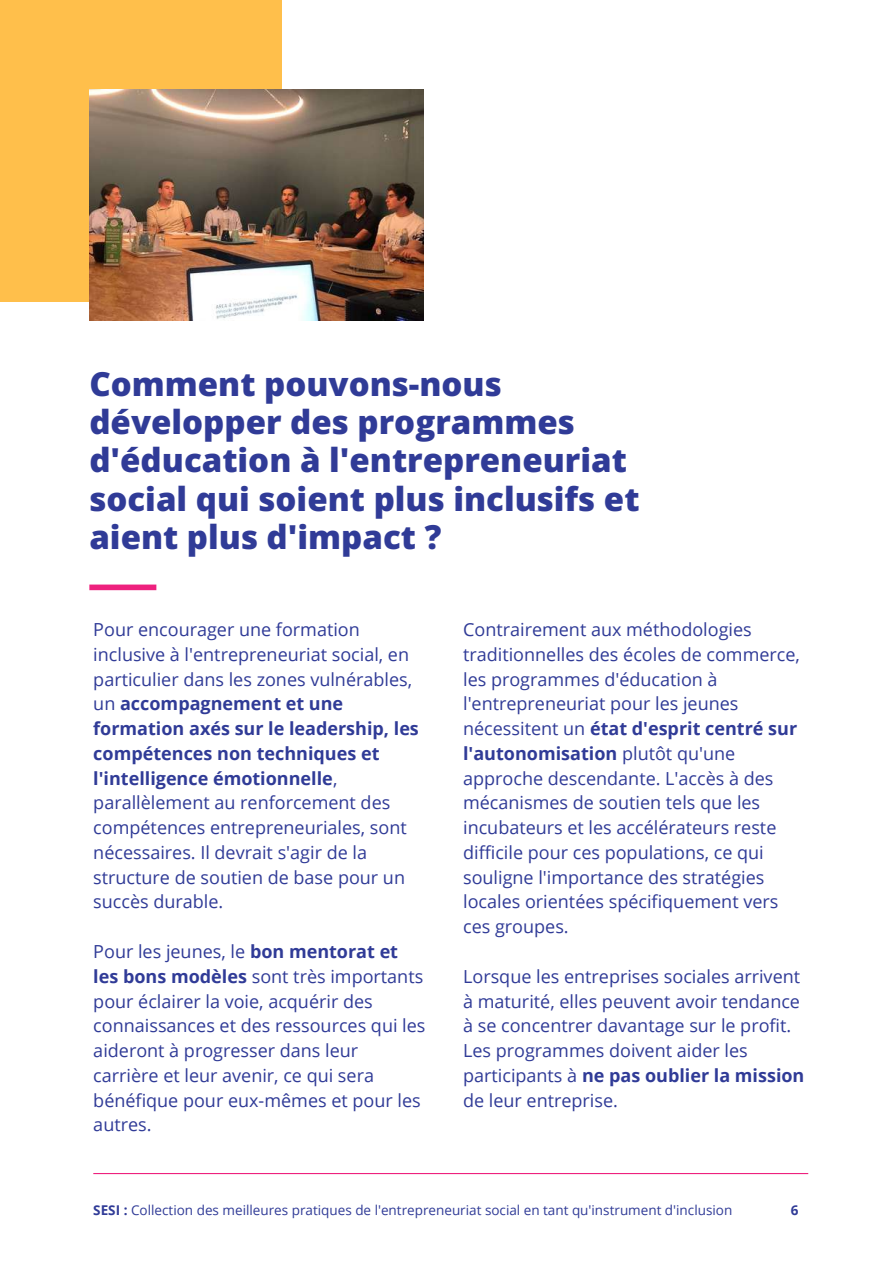
<style>
.page{position:relative;width:894px;height:1264px;background:#fff}
.page>*{position:absolute;margin:0;border:0;box-sizing:border-box;transform-origin:0 0}
.t1{font:800 33px/38.2px "Open Sans";color:#303b97}
.t2{font:18px/24.8px "Open Sans";color:#303b97}
.t3{font:13.5px "Open Sans";color:#303b97}
.t4{font:700 13.5px "Open Sans";color:#303b97}
.s1{font-weight:700}
</style>
<div class="page">
<div style="left:0;top:0;width:281px;height:302px;background:#ffbf4b"></div>
<img style="left:89px;top:89px;width:334px;height:231px">
<div style="left:89px;top:584px;width:67px;height:6px;background:#ee217e"></div>
<hr style="left:93px;top:1172px;width:715px;height:2px;background:#ee217e">
<h1 class="t1" style="left:89px;top:364px;width:551px">Comment pouvons-nous développer des programmes d'éducation à l'entrepreneuriat social qui soient plus inclusifs et aient plus d'impact ?</h1>
<p class="t2" style="left:93px;top:616px;width:327px">Pour encourager une formation inclusive à l'entrepreneuriat social, en particulier dans les zones vulnérables, un <span class="s1">accompagnement et une formation axés sur le leadership, les compétences non techniques et l'intelligence émotionnelle</span>, parallèlement au renforcement des compétences entrepreneuriales, sont nécessaires. Il devrait s'agir de la structure de soutien de base pour un succès durable.</p>
<p class="t2" style="left:93px;top:938px;width:333px">Pour les jeunes, le <span class="s1">bon mentorat et les bons modèles</span> sont très importants pour éclairer la voie, acquérir des connaissances et des ressources qui les aideront à progresser dans leur carrière et leur avenir, ce qui sera bénéfique pour eux-mêmes et pour les autres.</p>
<p class="t2" style="left:463px;top:616px;width:338px">Contrairement aux méthodologies traditionnelles des écoles de commerce, les programmes d'éducation à l'entrepreneuriat pour les jeunes nécessitent un <span class="s1">état d'esprit centré sur l'autonomisation</span> plutôt qu'une approche descendante. L'accès à des mécanismes de soutien tels que les incubateurs et les accélérateurs reste difficile pour ces populations, ce qui souligne l'importance des stratégies locales orientées spécifiquement vers ces groupes.</p>
<p class="t2" style="left:463px;top:963px;width:343px">Lorsque les entreprises sociales arrivent à maturité, elles peuvent avoir tendance à se concentrer davantage sur le profit.<br>Les programmes doivent aider les participants à <span class="s1">ne pas oublier la mission </span>de leur entreprise.</p>
<p class="t3" style="left:93px;top:1200px;width:640px"><span class="s1">SESI :</span> Collection des meilleures pratiques de l'entrepreneuriat social en tant qu'instrument d'inclusion</p>
<p class="t4" style="left:790px;top:1200px;width:9px">6</p>
</div>
